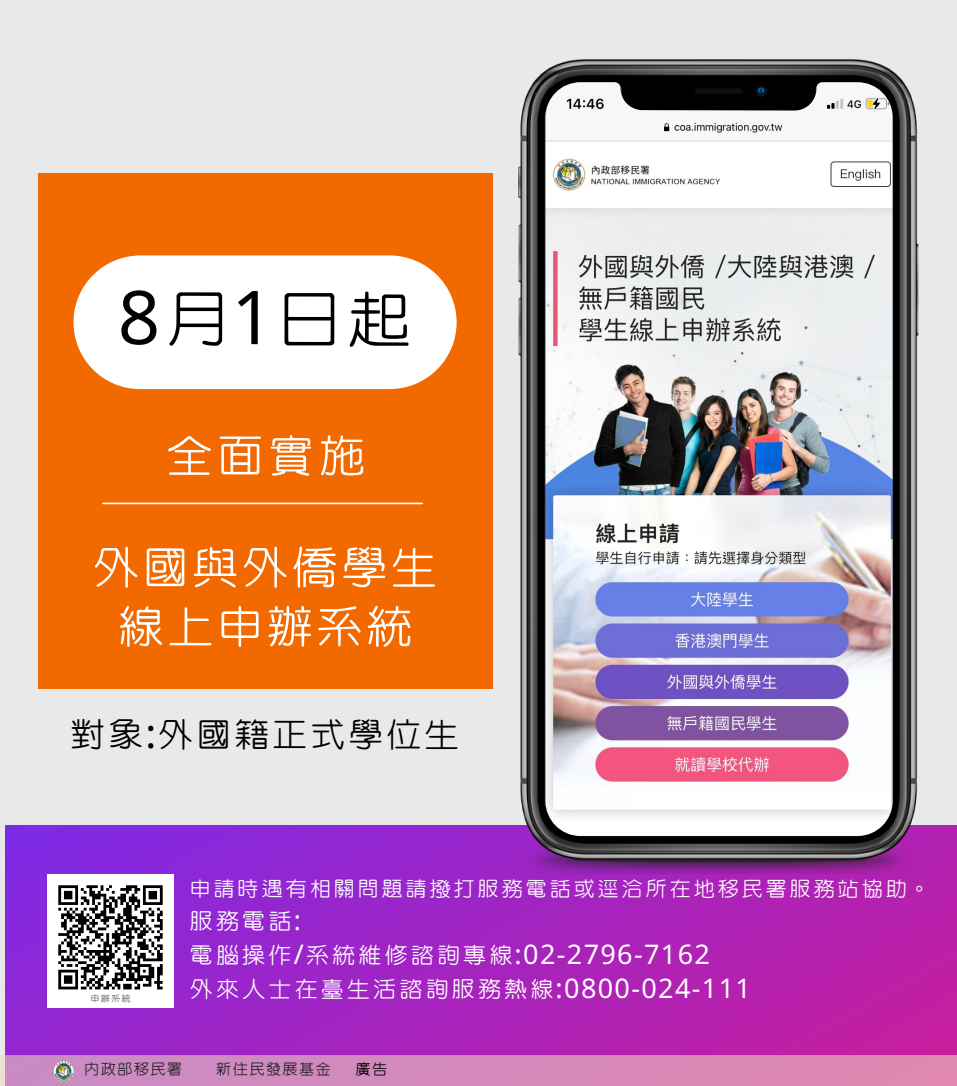
<style>
.page{position:relative;width:957px;height:1086px;background:#fff}
.page>*{position:absolute;margin:0;border:0;box-sizing:border-box;transform-origin:0 0}
.t1{font:74.25px "cw Te X Yen";color:#000}
.t2{font:54px "cw Te X Yen";color:#fff}
.t3{font:40.5px "cw Te X Yen";letter-spacing:.02em;color:#000}
.t4{font:27px "cw Te X Yen";letter-spacing:.05em;color:#fff}
.t5{font:27px "Noto Sans";letter-spacing:.05em;color:#fff}
.t6{font:24.75px "cw Te X Yen";letter-spacing:.05em;color:#fff}
.t7{font:18px "cw Te X Yen";color:#231f20}
.t8{font:18px "cw Te X Yen";color:#000}
.t9{font:10.58px "cw Te X Yen";color:#555}
.s1{font-family:"Noto Sans"}
.s2{font-family:"cw Te X Yen"}
</style>
<div class="page">
<div style="left:0;top:0;width:957px;height:1085px;background:#e9e9e9"></div>
<div style="left:6px;top:825px;width:951px;height:260px;background:linear-gradient(to right,#882add,#be1fa4)"></div>
<svg style="left:0;top:1054px;width:957px;height:31px;background:#d386ba"></svg>
<div style="left:38px;top:173px;width:454px;height:515px;background:#f26900"></div>
<img style="left:518px;top:59px;width:401px;height:814px">
<img style="left:545px;top:82px;width:347px;height:753px">
<img style="left:53px;top:1059px;width:21px;height:22px">
<img style="left:47px;top:873px;width:126px;height:134px">
<hr style="left:103px;top:502px;width:319px;height:2px;background:#fff">
<div style="left:73px;top:255px;width:384px;height:134px;background:#fff;border-radius:67px"></div>
<p class="t1" style="left:118px;top:285px;width:297px"><span class="s1">8</span>月<span class="s1">1</span>日起</p>
<p class="t2" style="left:165px;top:431px;width:203px">全面實施</p>
<p class="t2" style="left:91px;top:542px;width:349px">外國與外僑學生</p>
<p class="t2" style="left:116px;top:601px;width:300px">線上申辦系統</p>
<p class="t3" style="left:69px;top:716px;width:393px">對象<span class="s1">:</span>外國籍正式學位生</p>
<p class="t9" style="left:90px;top:993px;width:42px">申辦系統</p>
<p class="t6" style="left:189px;top:876px;width:744px">申請時遇有相關問題請撥打服務電話或逕洽所在地移民署服務站協助。</p>
<p class="t4" style="left:189px;top:908px;width:113px">服務電話<span class="s1">:</span></p>
<p class="t5" style="left:189px;top:935px;width:522px"><span class="s2">電腦操作</span>/<span class="s2">系統維修諮詢專線</span>:02-2796-7162</p>
<p class="t4" style="left:189px;top:976px;width:563px">外來人士在臺生活諮詢服務熱線<span class="s1">:0800-024-111</span></p>
<p class="t7" style="left:83px;top:1060px;width:101px">內政部移民署</p>
<p class="t7" style="left:216px;top:1060px;width:117px">新住民發展基金</p>
<p class="t8" style="left:355px;top:1060px;width:35px">廣告</p>
</div>
